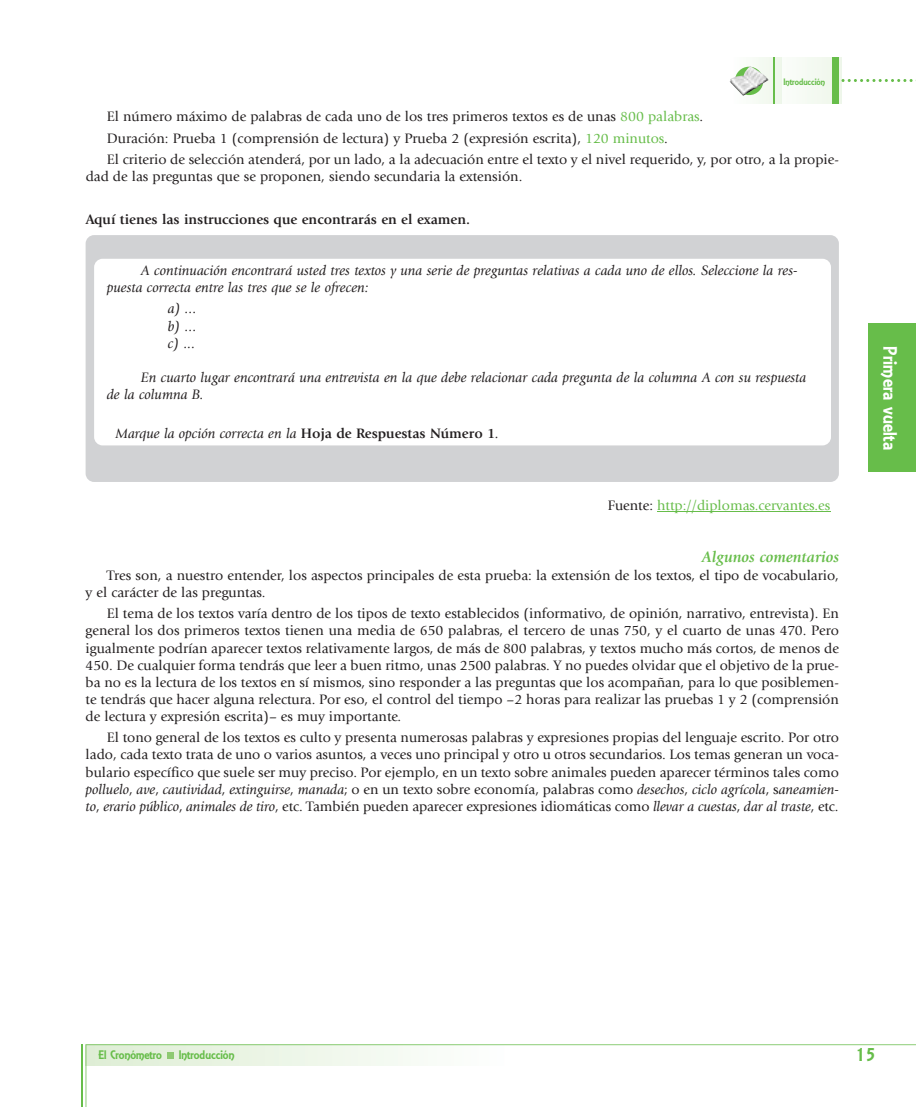
<style>
.page{position:relative;width:916px;height:1107px;background:#fff}
.page>*{position:absolute;margin:0;border:0;box-sizing:border-box;transform-origin:0 0}
.t1{font:18.75px "Gianna";letter-spacing:.01em;color:#fff}
.t2{font:18px "Gianna";color:#67bd4a}
.t3{font:italic 700 15.75px "Giovanni";color:#67bd4a}
.t4{font:14.25px/17.1px "Giovanni";color:#231f20}
.t5{font:italic 14.25px/17.1px "Giovanni";color:#231f20}
.t6{font:700 14.25px "Giovanni";color:#231f20}
.t7{font:14.25px "Giovanni";color:#67bd4a}
.t8{font:12px "Gianna";color:#67bd4a}
.t9{font:9px "Gianna";color:#67bd4a}
.s1{color:#67bd4a}
.s2{font-weight:700;font-style:normal}
.s3{color:#231f20}
.s4{font-style:italic}
</style>
<div class="page">
<div style="left:766px;top:57px;width:75px;height:47px;background:#f4faf2"></div>
<div style="left:733px;top:57px;width:48px;height:46px;background:linear-gradient(to right,#fefffe,#eff7eb)"></div>
<svg style="left:86px;top:1044px;width:829px;height:62px"></svg>
<div style="left:868px;top:324px;width:47px;height:148px;background:#67bd4a"></div>
<svg style="left:838px;top:79px;width:78px;height:3px"></svg>
<hr style="left:831px;top:57px;width:2px;height:47px;background:#67bd4a">
<hr style="left:772px;top:57px;width:2px;height:47px;background:#67bd4a">
<hr style="left:834px;top:57px;width:4px;height:47px;background:#67bd4a">
<hr style="left:81px;top:1044px;width:2px;height:62px;background:#67bd4a">
<img style="left:729px;top:66px;width:39px;height:30px">
<div style="left:86px;top:235px;width:752px;height:247px;background:#d1d2d4;border-radius:9px"></div>
<div style="left:94px;top:259px;width:736px;height:186px;background:#fff;border-radius:9px"></div>
<hr style="left:657px;top:510px;width:173px;height:1px;background:#67bd4a">
<p class="t9" style="left:783px;top:76px;width:43px">Introducción</p>
<p class="t4" style="left:107px;top:106px;width:733px;line-height:21.3px">El número máximo de palabras de cada uno de los tres primeros textos es de unas <span class="s1">800 palabras</span>.<br>Duración: Prueba 1 (comprensión de lectura) y Prueba 2 (expresión escrita), <span class="s1">120 minutos</span>.<br>El criterio de selección atenderá, por un lado, a la adecuación entre el texto y el nivel requerido, y, por otro, a la propie-</p>
<p class="t4" style="left:86px;top:168px;width:438px">dad de las preguntas que se proponen, siendo secundaria la extensión.</p>
<p class="t6" style="left:86px;top:211px;width:386px">Aquí tienes las instrucciones que encontrarás en el examen.</p>
<p class="t5" style="left:107px;top:262px;width:692px;text-indent:34px">A continuación encontrará usted tres textos y una serie de preguntas relativas a cada uno de ellos. Seleccione la res&shy;puesta correcta entre las tres que se le ofrecen:</p>
<p class="t5" style="left:168px;top:300px;width:31px;text-align:justify">a) ... b) ... c) ...</p>
<p class="t5" style="left:107px;top:369px;width:700px;text-indent:34px">En cuarto lugar encontrará una entrevista en la que debe relacionar cada pregunta de la columna A con su respuesta de la columna B.</p>
<p class="t5" style="left:115px;top:424px;width:385px">Marque la opción correcta en la <span class="s2">Hoja de Respuestas Número 1</span>.</p>
<p class="t7" style="left:607px;top:497px;width:224px"><span class="s3">Fuente:</span> http://diplomas.cervantes.es</p>
<p class="t3" style="left:701px;top:548px;width:138px">Algunos comentarios</p>
<p class="t4" style="left:86px;top:567px;width:754px;text-indent:21px">Tres son, a nuestro entender, los aspectos principales de esta prueba: la extensión de los textos, el tipo de vocabulario, y el carácter de las preguntas.</p>
<p class="t4" style="left:86px;top:605px;width:754px;text-align:justify;text-indent:21px">El tema de los textos varía dentro de los tipos de texto establecidos (informativo, de opinión, narrativo, entrevista). En general los dos primeros textos tienen una media de 650 palabras, el tercero de unas 750, y el cuarto de unas 470. Pero igualmente podrían aparecer textos relativamente largos, de más de 800 palabras, y textos mucho más cortos, de menos de 450. De cualquier forma tendrás que leer a buen ritmo, unas 2500 palabras. Y no puedes olvidar que el objetivo de la prue&shy;ba no es la lectura de los textos en sí mismos, sino responder a las preguntas que los acompañan, para lo que posiblemen&shy;te tendrás que hacer alguna relectura. Por eso, el control del tiempo –2 horas para realizar las pruebas 1 y 2 (comprensión de lectura y expresión escrita)– es muy importante.</p>
<p class="t4" style="left:86px;top:729px;width:754px;text-align:justify;text-indent:21px">El tono general de los textos es culto y presenta numerosas palabras y expresiones propias del lenguaje escrito. Por otro lado, cada texto trata de uno o varios asuntos, a veces uno principal y otro u otros secundarios. Los temas generan un voca&shy;bulario específico que suele ser muy preciso. Por ejemplo, en un texto sobre animales pueden aparecer términos tales como <span class="s4">polluelo</span>, <span class="s4">ave</span>, <span class="s4">cautividad</span>, <span class="s4">extinguirse</span>, <span class="s4">manada</span>; o en un texto sobre economía, palabras como <span class="s4">desechos</span>, <span class="s4">ciclo agrícola</span>, s<span class="s4">aneamien&shy;to</span>, <span class="s4">erario público</span>, <span class="s4">animales de tiro</span>, etc. También pueden aparecer expresiones idiomáticas como <span class="s4">llevar a cuestas</span>, <span class="s4">dar al traste</span>, etc.</p>
<h1 class="t1" style="left:901px;top:346px;width:105px;rotate:90deg">Primera vuelta</h1>
<p class="t8" style="left:99px;top:1047px;width:65px">El Cronómetro</p>
<p class="t8" style="left:179px;top:1047px;width:57px">Introducción</p>
<p class="t2" style="left:855px;top:1043px;width:21px">15</p>
</div>
